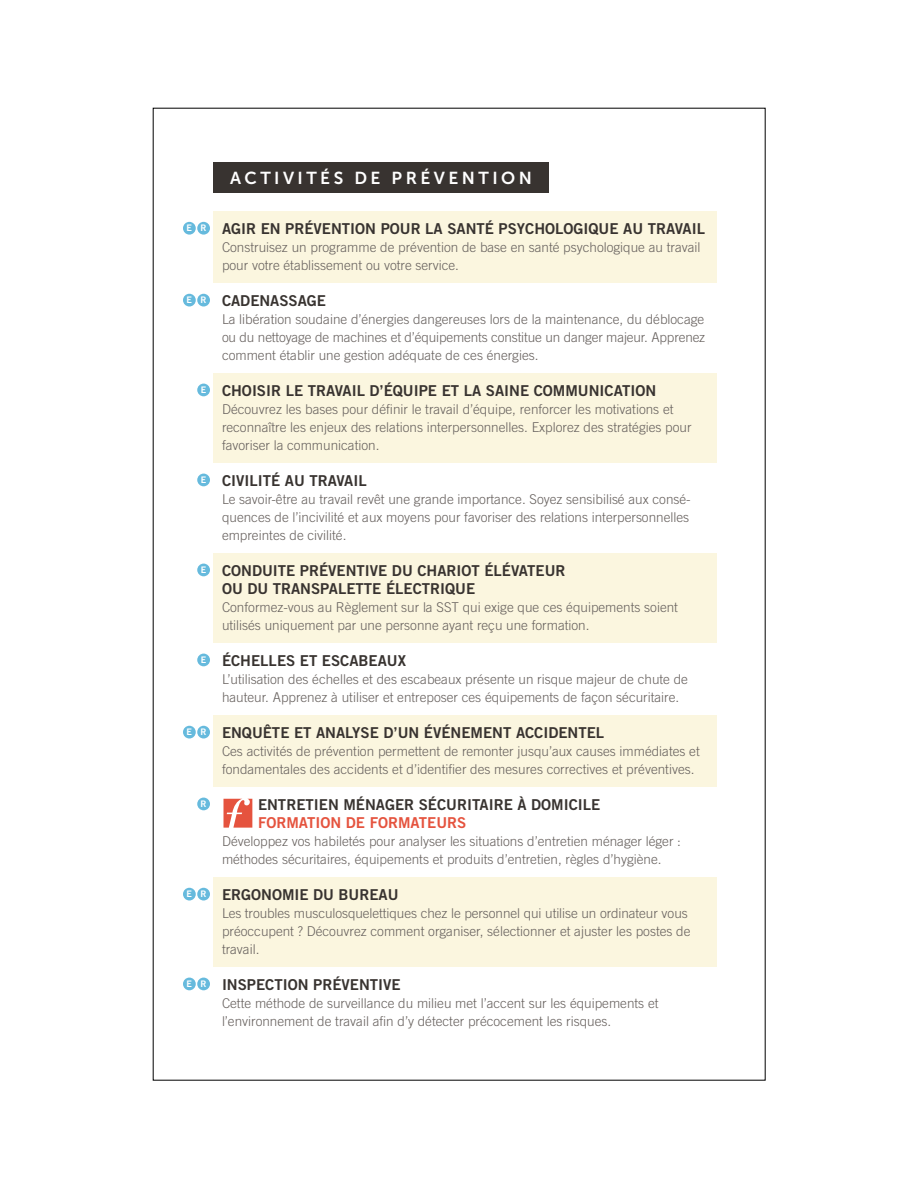
<style>
.page{position:relative;width:918px;height:1188px;background:#fff}
.page>*{position:absolute;margin:0;border:0;box-sizing:border-box;transform-origin:0 0}
.t1{font:17.25px "Museo Sans 700";letter-spacing:.2em;color:#fff}
.t2{font:15px/18px "Trade Gothic Bold Two";color:#383330}
.t3{font:15px "Trade Gothic Bold Two";color:#e5533e}
.t4{font:300 13.5px/18px "Trade Gothic";color:#66605d}
.t5{font:9px "Trade Gothic Bold Two";color:#fff}
</style>
<div class="page">
<div style="left:213px;top:212px;width:504px;height:72px;background:#fbf6df"></div>
<div style="left:213px;top:374px;width:504px;height:90px;background:#fbf6df"></div>
<div style="left:213px;top:554px;width:504px;height:90px;background:#fbf6df"></div>
<div style="left:213px;top:716px;width:504px;height:72px;background:#fbf6df"></div>
<div style="left:213px;top:878px;width:504px;height:90px;background:#fbf6df"></div>
<div style="left:213px;top:162px;width:336px;height:30px;background:#383330"></div>
<svg style="left:224px;top:799px;width:28px;height:29px"></svg>
<div style="left:197px;top:222px;width:13px;height:13px;background:#66badd;border-radius:50%"></div>
<div style="left:197px;top:294px;width:13px;height:13px;background:#66badd;border-radius:50%"></div>
<div style="left:197px;top:726px;width:13px;height:13px;background:#66badd;border-radius:50%"></div>
<div style="left:197px;top:798px;width:13px;height:12px;background:#66badd;border-radius:50%"></div>
<div style="left:197px;top:888px;width:13px;height:13px;background:#66badd;border-radius:50%"></div>
<div style="left:197px;top:978px;width:13px;height:12px;background:#66badd;border-radius:50%"></div>
<div style="left:183px;top:222px;width:13px;height:13px;background:#66badd;border-radius:50%"></div>
<div style="left:183px;top:294px;width:13px;height:13px;background:#66badd;border-radius:50%"></div>
<div style="left:197px;top:384px;width:13px;height:12px;background:#66badd;border-radius:50%"></div>
<div style="left:197px;top:474px;width:13px;height:12px;background:#66badd;border-radius:50%"></div>
<div style="left:197px;top:564px;width:13px;height:12px;background:#66badd;border-radius:50%"></div>
<div style="left:197px;top:654px;width:13px;height:12px;background:#66badd;border-radius:50%"></div>
<div style="left:183px;top:726px;width:13px;height:13px;background:#66badd;border-radius:50%"></div>
<div style="left:183px;top:888px;width:13px;height:13px;background:#66badd;border-radius:50%"></div>
<div style="left:183px;top:978px;width:13px;height:12px;background:#66badd;border-radius:50%"></div>
<p class="t1" style="left:230px;top:168px;width:303px">ACTIVITÉS DE PRÉVENTION</p>
<p class="t5" style="left:187px;top:223px;width:6px">E</p>
<p class="t5" style="left:201px;top:223px;width:6px">R</p>
<p class="t5" style="left:187px;top:295px;width:6px">E</p>
<p class="t5" style="left:201px;top:295px;width:6px">R</p>
<p class="t5" style="left:201px;top:384px;width:6px">E</p>
<p class="t5" style="left:201px;top:474px;width:6px">E</p>
<p class="t5" style="left:201px;top:564px;width:6px">E</p>
<p class="t5" style="left:201px;top:654px;width:6px">E</p>
<p class="t5" style="left:187px;top:727px;width:6px">E</p>
<p class="t5" style="left:201px;top:727px;width:6px">R</p>
<p class="t5" style="left:201px;top:798px;width:6px">R</p>
<p class="t5" style="left:187px;top:889px;width:6px">E</p>
<p class="t5" style="left:201px;top:889px;width:6px">R</p>
<p class="t5" style="left:187px;top:978px;width:6px">E</p>
<p class="t5" style="left:201px;top:978px;width:6px">R</p>
<p class="t2" style="left:222px;top:219px;width:485px">AGIR EN PRÉVENTION POUR LA SANTÉ PSYCHOLOGIQUE AU TRAVAIL</p>
<p class="t4" style="left:222px;top:238px;width:480px">Construisez un programme de prévention de base en santé psychologique au travail pour votre établissement ou votre service.</p>
<p class="t2" style="left:222px;top:291px;width:106px">CADENASSAGE</p>
<p class="t4" style="left:222px;top:310px;width:485px;text-align:justify">La libération soudaine d’énergies dangereuses lors de la maintenance, du déblocage ou du nettoyage de machines et d’équipements constitue un danger majeur. Apprenez comment établir une gestion adéquate de ces énergies.</p>
<p class="t2" style="left:222px;top:381px;width:436px">CHOISIR LE TRAVAIL D’ÉQUIPE ET LA SAINE COMMUNICATION</p>
<p class="t4" style="left:222px;top:400px;width:471px">Découvrez les bases pour définir le travail d’équipe, renforcer les motivations et reconnaître les enjeux des relations interpersonnelles. Explorez des stratégies pour favoriser la communication.</p>
<p class="t2" style="left:222px;top:471px;width:146px">CIVILITÉ AU TRAVAIL</p>
<p class="t4" style="left:222px;top:490px;width:469px;text-align:justify">Le savoir-être au travail revêt une grande importance. Soyez sensibilisé aux consé&shy;quences de l’incivilité et aux moyens pour favoriser des relations interpersonnelles empreintes de civilité.</p>
<p class="t2" style="left:222px;top:561px;width:345px">CONDUITE PRÉVENTIVE DU CHARIOT ÉLÉVATEUR<br>OU DU TRANSPALETTE ÉLECTRIQUE</p>
<p class="t4" style="left:222px;top:598px;width:458px">Conformez-vous au Règlement sur la SST qui exige que ces équipements soient utilisés uniquement par une personne ayant reçu une formation.</p>
<p class="t2" style="left:222px;top:651px;width:186px">ÉCHELLES ET ESCABEAUX</p>
<p class="t4" style="left:222px;top:670px;width:468px">L’utilisation des échelles et des escabeaux présente un risque majeur de chute de hauteur. Apprenez à utiliser et entreposer ces équipements de façon sécuritaire.</p>
<p class="t2" style="left:222px;top:723px;width:384px">ENQUÊTE ET ANALYSE D’UN ÉVÉNEMENT ACCIDENTEL</p>
<p class="t4" style="left:222px;top:742px;width:479px">Ces activités de prévention permettent de remonter jusqu’aux causes immédiates et fondamentales des accidents et d’identifier des mesures correctives et préventives.</p>
<p class="t2" style="left:258px;top:795px;width:344px">ENTRETIEN MÉNAGER SÉCURITAIRE À DOMICILE</p>
<p class="t3" style="left:258px;top:813px;width:210px">FORMATION DE FORMATEURS</p>
<p class="t4" style="left:222px;top:832px;width:461px">Développez vos habiletés pour analyser les situations d’entretien ménager léger : méthodes sécuritaires, équipements et produits d’entretien, règles d’hygiène.</p>
<p class="t2" style="left:222px;top:885px;width:178px">ERGONOMIE DU BUREAU</p>
<p class="t4" style="left:222px;top:904px;width:470px">Les troubles musculosquelettiques chez le personnel qui utilise un ordinateur vous préoccupent ? Découvrez comment organiser, sélectionner et ajuster les postes de travail.</p>
<p class="t2" style="left:222px;top:975px;width:180px">I NSPECTION PRÉVENTIVE</p>
<p class="t4" style="left:222px;top:994px;width:438px">Cette méthode de surveillance du milieu met l’accent sur les équipements et l’environnement de travail afin d’y détecter précocement les risques.</p>
</div>
